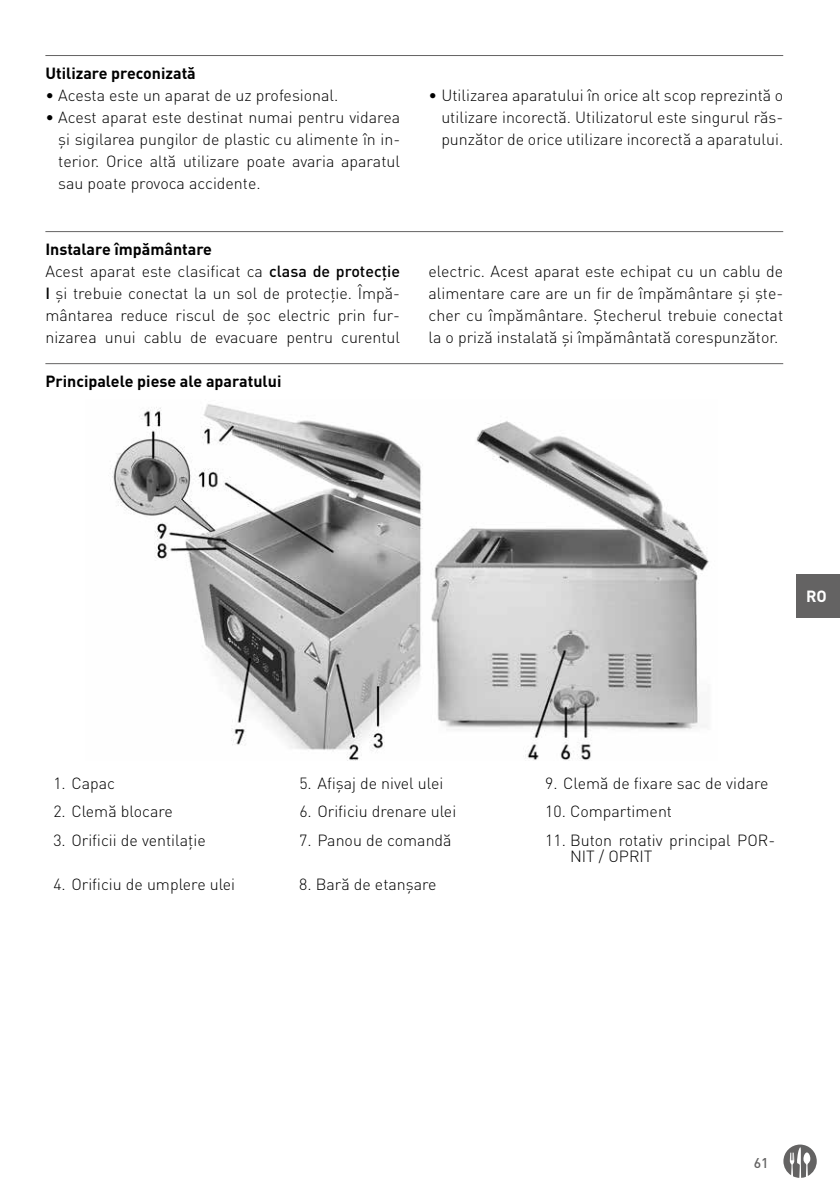
<style>
.page{position:relative;width:840px;height:1191px;background:#fff}
.page>*{position:absolute;margin:0;border:0;box-sizing:border-box;transform-origin:0 0}
.t1{font:300 16px/22px "DIN Pro";color:#000;text-align:justify}
.t2{font:700 16px "DIN Pro";color:#000}
.t3{font:700 16px "DIN Pro";color:#fff}
.t4{font:500 14px "DIN Pro";color:#646363}
.s1{font-weight:700}
.s2{font-weight:500}
</style>
<div class="page">
<div style="left:796px;top:574px;width:43px;height:43px;background:#646363"></div>
<svg style="left:783px;top:1144px;width:33px;height:33px"></svg>
<hr style="left:45px;top:55px;width:737px;height:1px;background:#646363">
<hr style="left:45px;top:231px;width:737px;height:1px;background:#646363">
<hr style="left:45px;top:363px;width:737px;height:1px;background:#646363">
<img style="left:110px;top:404px;width:599px;height:357px">
<p class="t2" style="left:45px;top:60px;width:152px">Utilizare preconizată</p>
<p class="t1" style="left:45px;top:83px;width:294px">• Acesta este un aparat de uz profesional.</p>
<p class="t1" style="left:58px;top:105px;width:343px;text-indent:-13px">• Acest aparat este destinat numai pentru vidarea și sigilarea pungilor de plastic cu alimente în in&shy;terior. Orice altă utilizare poate avaria aparatul sau poate provoca accidente.</p>
<p class="t1" style="left:45px;top:237px;width:356px;text-align:left"><span class="s1">Instalare împământare<br></span>Acest aparat este clasificat ca <span class="s2">clasa de protecție I</span> și trebuie conectat la un sol de protecție. Împă&shy;mântarea reduce riscul de șoc electric prin fur&shy;nizarea unui cablu de evacuare pentru curentul</p>
<p class="t2" style="left:45px;top:368px;width:237px">Principalele piese ale aparatului</p>
<p class="t1" style="left:441px;top:83px;width:343px;text-indent:-13px">• Utilizarea aparatului în orice alt scop reprezintă o utilizare incorectă. Utilizatorul este singurul răs&shy;punzător de orice utilizare incorectă a aparatului.</p>
<p class="t1" style="left:428px;top:259px;width:356px">electric. Acest aparat este echipat cu un cablu de alimentare care are un fir de împământare și ște&shy;cher cu împământare. Ștecherul trebuie conectat la o priză instalată și împământată corespunzător.</p>
<p class="t3" style="left:805px;top:583px;width:22px">RO</p>
<p class="t1" style="left:53px;top:771px;width:63px">1. Capac</p>
<p class="t1" style="left:299px;top:771px;width:145px">5. Afișaj de nivel ulei</p>
<p class="t1" style="left:545px;top:771px;width:225px">9. Clemă de fixare sac de vidare</p>
<p class="t1" style="left:53px;top:800px;width:121px">2. Clemă blocare</p>
<p class="t1" style="left:299px;top:800px;width:158px">6. Orificiu drenare ulei</p>
<p class="t1" style="left:545px;top:800px;width:128px">10. Compartiment</p>
<p class="t1" style="left:53px;top:828px;width:154px">3. Orificii de ventilație</p>
<p class="t1" style="left:299px;top:828px;width:154px">7. Panou de comandă</p>
<p class="t1" style="left:569px;top:831px;width:206px;line-height:16px;text-indent:-25px">11. Buton rotativ principal POR-<br>NIT / OPRIT</p>
<p class="t1" style="left:53px;top:872px;width:183px">4. Orificiu de umplere ulei</p>
<p class="t1" style="left:299px;top:872px;width:139px">8. Bară de etanșare</p>
<p class="t4" style="left:753px;top:1151px;width:16px">61</p>
</div>
